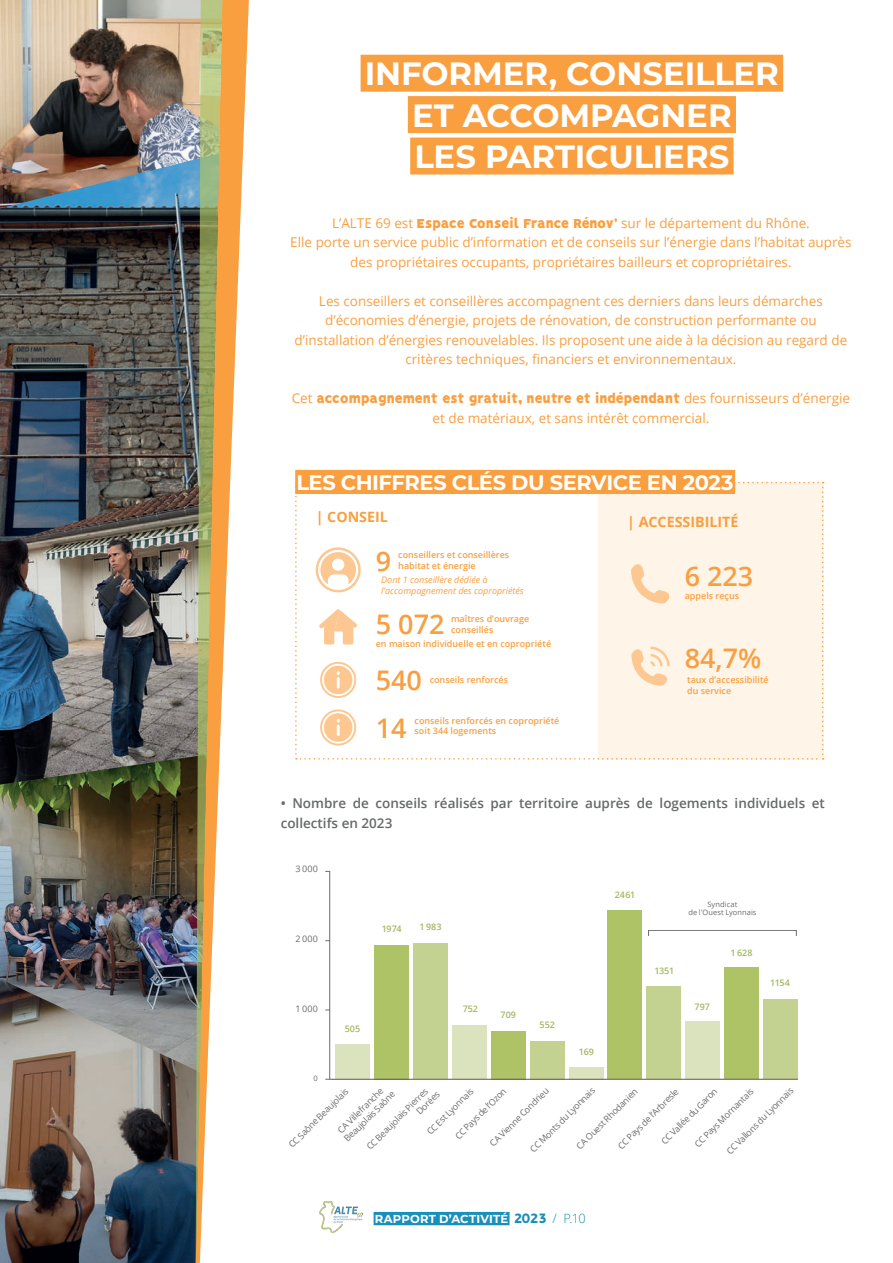
<style>
.page{position:relative;width:893px;height:1263px;background:#fff}
.page>*{position:absolute;margin:0;border:0;box-sizing:border-box;transform-origin:0 0}
.t1{font:700 32.25px "Montserrat";color:#fff}
.t2{font:600 27px "Open Sans";color:#f99f40}
.t3{font:700 21px "Montserrat";letter-spacing:-.02em;color:#fff}
.t4{font:900 14.7px "Vision";letter-spacing:-.03em;color:#f99f40}
.t5{font:700 14.25px "Open Sans";color:#f99f40}
.t6{font:13.5px/19.5px "Open Sans";color:#f99f40;text-align:center}
.t7{font:600 13.5px/19.5px "Open Sans";color:#666969}
.t8{font:700 11.55px "Montserrat";letter-spacing:.02em;color:#fff}
.légendes_photos{font:9px/10.5px "Open Sans";letter-spacing:.025em;color:#6c6d70}
.t9{font:600 9px/10.8px "Open Sans";color:#f99f40}
.t10{font:italic 9px/10.8px "Open Sans";color:#f99f40}
.légendes_photos-2{font:600 9px "Open Sans";color:#a2b760}
.légendes_photos-3{font:7.5px/7.5px "Open Sans";letter-spacing:.005em;color:#6c6d70;text-align:center}
.s1{font-family:"Vision";font-weight:900;font-size:14.7px}
.s2{font-family:"Open Sans";font-weight:400;font-size:13.5px}
.s3{font-family:"Vision";font-weight:800;font-size:15.45px;color:#198fbb}
.s4{font-family:"Open Sans";font-weight:300;font-size:12.75px;color:#198fbb}
</style>
<div class="page">
<div style="left:374px;top:1212px;width:135px;height:13px;background:#198fbb"></div>
<img style="left:320px;top:1202px;width:42px;height:31px">
<img style="left:0;top:208px;width:196px;height:269px">
<img style="left:0;top:0;width:196px;height:208px">
<img style="left:0;top:784px;width:196px;height:195px">
<img style="left:0;top:477px;width:196px;height:307px">
<img style="left:0;top:979px;width:196px;height:284px">
<svg style="left:222px;top:0;width:27px;height:691px"></svg>
<svg style="left:196px;top:0;width:26px;height:1263px"></svg>
<div style="left:361px;top:55px;width:422px;height:37px;background:#f99f40"></div>
<div style="left:408px;top:96px;width:328px;height:37px;background:#f99f40"></div>
<div style="left:410px;top:138px;width:324px;height:37px;background:#f99f40"></div>
<div style="left:763px;top:999px;width:35px;height:80px;background:#c3d290"></div>
<div style="left:724px;top:967px;width:35px;height:112px;background:#adc366"></div>
<div style="left:685px;top:1022px;width:35px;height:57px;background:#dae3bd"></div>
<div style="left:646px;top:986px;width:35px;height:93px;background:#c3d290"></div>
<div style="left:607px;top:910px;width:35px;height:169px;background:#adc366"></div>
<div style="left:569px;top:1067px;width:35px;height:12px;background:#dae3bd"></div>
<div style="left:530px;top:1041px;width:35px;height:38px;background:#c3d290"></div>
<div style="left:491px;top:1031px;width:35px;height:48px;background:#adc366"></div>
<div style="left:452px;top:1025px;width:35px;height:54px;background:#dae3bd"></div>
<div style="left:413px;top:943px;width:35px;height:136px;background:#c3d290"></div>
<div style="left:374px;top:945px;width:35px;height:134px;background:#adc366"></div>
<div style="left:335px;top:1044px;width:35px;height:35px;background:#dae3bd"></div>
<hr style="left:329px;top:871px;width:1px;height:208px;background:#6c6d70">
<hr style="left:330px;top:1079px;width:468px;height:1px;background:#57585a">
<div style="left:648px;top:930px;width:148px;height:6px;border:1px solid #6c6d70"></div>
<div style="left:295px;top:470px;width:440px;height:24px;background:#f99f40"></div>
<svg style="left:295px;top:482px;width:529px;height:277px"></svg>
<p class="t1" style="left:365px;top:50px;width:416px">INFORMER, CONSEILLER</p>
<p class="t1" style="left:412px;top:92px;width:321px">ET ACCOMPAGNER</p>
<p class="t1" style="left:414px;top:133px;width:316px">LES PARTICULIERS</p>
<p class="t6" style="left:290px;top:213px;width:563px">L’ALTE 69 est <span class="s1">Espace Conseil France Rénov’</span> sur le département du Rhône.<br>Elle porte un service public d’information et de conseils sur l’énergie dans l’habitat auprès des propriétaires occupants, propriétaires bailleurs et copropriétaires.</p>
<p class="t6" style="left:295px;top:291px;width:554px">Les conseillers et conseillères accompagnent ces derniers dans leurs démarches d’économies d’énergie, projets de rénovation, de construction performante ou d’installation d’énergies renouvelables. Ils proposent une aide à la décision au regard de critères techniques, financiers et environnementaux.</p>
<p class="t4" style="left:292px;top:390px;width:560px"><span class="s2">Cet</span> accompagnement est gratuit, neutre et indépendant <span class="s2">des fournisseurs d’énergie</span></p>
<p class="t6" style="left:432px;top:408px;width:278px">et de matériaux, et sans intérêt commercial.</p>
<p class="t3" style="left:296px;top:467px;width:439px">LES CHIFFRES CLÉS DU SERVICE EN 2023</p>
<p class="t5" style="left:316px;top:507px;width:74px">| CONSEIL</p>
<p class="t5" style="left:627px;top:511px;width:113px">| ACCESSIBILITÉ</p>
<p class="t9" style="left:398px;top:549px;width:113px">conseillers et conseillères</p>
<p class="t9" style="left:398px;top:560px;width:79px">habitat et énergie</p>
<p class="t10" style="left:381px;top:574px;width:144px">Dont 1 conseillère dédiée à l’accompagnement des copropriétés</p>
<p class="t2" style="left:376px;top:543px;width:17px">9</p>
<p class="t2" style="left:685px;top:557px;width:70px">6 223</p>
<p class="t9" style="left:685px;top:590px;width:56px">appels reçus</p>
<p class="t2" style="left:376px;top:605px;width:70px">5 072</p>
<p class="t9" style="left:451px;top:624px;width:44px">conseillés</p>
<p class="t9" style="left:376px;top:638px;width:177px">en maison individuelle et en copropriété</p>
<p class="t9" style="left:451px;top:613px;width:80px">maîtres d’ouvrage</p>
<p class="t2" style="left:376px;top:662px;width:48px">540</p>
<p class="t9" style="left:430px;top:674px;width:80px">conseils renforcés</p>
<p class="t9" style="left:415px;top:715px;width:146px">conseils renforcés en copropriété</p>
<p class="t2" style="left:376px;top:709px;width:32px">14</p>
<p class="t9" style="left:415px;top:725px;width:83px">soit 344 logements</p>
<p class="t2" style="left:685px;top:640px;width:78px">84,7%</p>
<p class="t9" style="left:687px;top:674px;width:83px">taux d’accessibilité du service</p>
<p class="t7" style="left:281px;top:793px;width:546px">• Nombre de conseils réalisés par territoire auprès de logements individuels et collectifs en 2023</p>
<p class="légendes_photos" style="left:296px;top:864px;width:24px">3 000</p>
<p class="légendes_photos" style="left:296px;top:934px;width:24px">2 000</p>
<p class="légendes_photos" style="left:296px;top:1004px;width:24px">1 000</p>
<p class="légendes_photos-3" style="left:314px;top:1074px;width:6px">0</p>
<p class="légendes_photos-2" style="left:382px;top:922px;width:21px">1974</p>
<p class="légendes_photos-2" style="left:420px;top:920px;width:24px">1 983</p>
<p class="légendes_photos-2" style="left:345px;top:1023px;width:17px">505</p>
<p class="légendes_photos-2" style="left:463px;top:1002px;width:17px">752</p>
<p class="légendes_photos-2" style="left:501px;top:1009px;width:17px">709</p>
<p class="légendes_photos-2" style="left:540px;top:1019px;width:17px">552</p>
<p class="légendes_photos-2" style="left:615px;top:888px;width:22px">2461</p>
<p class="légendes_photos-2" style="left:579px;top:1045px;width:17px">169</p>
<p class="légendes_photos-2" style="left:654px;top:965px;width:21px">1351</p>
<p class="légendes_photos-3" style="left:688px;top:901px;width:70px">Syndicat<br>de l’Ouest Lyonnais</p>
<p class="légendes_photos-2" style="left:694px;top:1000px;width:17px">797</p>
<p class="légendes_photos-2" style="left:730px;top:946px;width:24px">1 628</p>
<p class="légendes_photos-2" style="left:770px;top:977px;width:21px">1154</p>
<p class="légendes_photos" style="left:334px;top:1129px;width:69px;rotate:-45deg">CA Villefranche<br>Beaujolais Saône</p>
<p class="légendes_photos" style="left:528px;top:1147px;width:89px;rotate:-45deg">CC Monts du Lyonnais</p>
<p class="légendes_photos" style="left:659px;top:1139px;width:77px;rotate:-45deg">CC Vallée du Garon</p>
<p class="légendes_photos" style="left:424px;top:1129px;width:63px;rotate:-45deg">CC Est Lyonnais</p>
<p class="légendes_photos" style="left:574px;top:1144px;width:84px;rotate:-45deg">CA Ouest Rhodanien</p>
<p class="légendes_photos" style="left:724px;top:1149px;width:92px;rotate:-45deg">CC Vallons du Lyonnais</p>
<p class="légendes_photos" style="left:487px;top:1141px;width:81px;rotate:-45deg">CA Vienne Condrieu</p>
<p class="légendes_photos" style="left:406px;top:1102px;width:31px;text-indent:-60px;rotate:-45deg">CC Beaujolais Pierres<br>Dorées</p>
<p class="légendes_photos" style="left:286px;top:1142px;width:81px;rotate:-45deg">CC Saône Beaujolais</p>
<p class="légendes_photos" style="left:692px;top:1141px;width:80px;rotate:-45deg">CC Pays Mornantais</p>
<p class="légendes_photos" style="left:616px;top:1143px;width:83px;rotate:-45deg">CC Pays de l’Arbresle</p>
<p class="légendes_photos" style="left:453px;top:1134px;width:69px;rotate:-45deg">CC Pays de l’Ozon</p>
<p class="t8" style="left:375px;top:1210px;width:212px">RAPPORT D’ACTIVITÉ <span class="s3">2023</span> <span class="s4">/ P.10</span></p>
</div>
